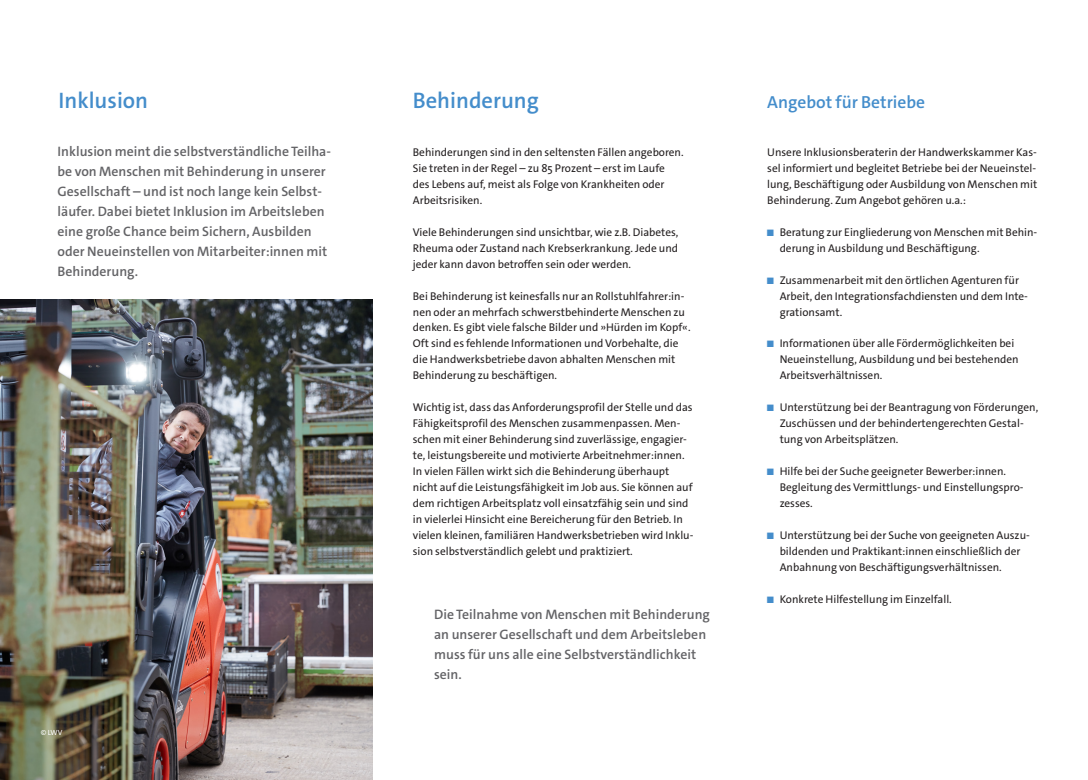
<style>
.page{position:relative;width:1088px;height:780px;background:#fff}
.page>*{position:absolute;margin:0;border:0;box-sizing:border-box;transform-origin:0 0}
.DIN_lang_Fließtext_Flattersatz_9pt{font:600 22.5px "The Sans C4 s";color:#448dcb}
.DIN_lang_Fließtext_Flattersatz_9pt-2{font:600 17.5px "The Sans C4 s";color:#448dcb}
.DIN_lang_Intro_11pt{font:600 13.75px/20px "The Sans C4 s";color:#636366}
.DIN_lang_Fließtext_Flattersatz_9pt-3{font:11.25px/16px "The Sans C4 s";color:#231f20}
.DIN_lang_Fließtext_Flattersatz_9pt-4{font:7.5px "The Sans C4 s";color:#fff}
.s1{font-size:9.5px;color:#448dcb}
</style>
<div class="page">
<img style="left:0;top:299px;width:372px;height:481px">
<p class="DIN_lang_Fließtext_Flattersatz_9pt" style="left:58px;top:86px;width:91px">Inklusion</p>
<p class="DIN_lang_Intro_11pt" style="left:58px;top:141px;width:275px">Inklusion meint die selbstverständliche Teilha&shy;be von Menschen mit Behinderung in unserer Gesellschaft – und ist noch lange kein Selbst&shy;läufer. Dabei bietet Inklusion im Arbeitsleben eine große Chance beim Sichern, Ausbilden oder Neueinstellen von Mitarbeiter:innen mit Behinderung.</p>
<p class="DIN_lang_Fließtext_Flattersatz_9pt-3" style="left:413px;top:144px;width:272px">Behinderungen sind in den seltensten Fällen angeboren.<br>Sie treten in der Regel – zu 85 Prozent – erst im Laufe des Lebens auf, meist als Folge von Krankheiten oder Arbeitsrisiken.</p>
<p class="DIN_lang_Fließtext_Flattersatz_9pt" style="left:413px;top:86px;width:128px">Behinderung</p>
<p class="DIN_lang_Fließtext_Flattersatz_9pt-3" style="left:413px;top:224px;width:267px;text-align:justify">Viele Behinderungen sind unsichtbar, wie z.B. Diabetes, Rheuma oder Zustand nach Krebserkrankung. Jede und jeder kann davon betroffen sein oder werden.</p>
<p class="DIN_lang_Fließtext_Flattersatz_9pt-3" style="left:413px;top:288px;width:279px">Bei Behinderung ist keinesfalls nur an Rollstuhlfahrer:in&shy;nen oder an mehrfach schwerstbehinderte Menschen zu denken. Es gibt viele falsche Bilder und »Hürden im Kopf«.<br>Oft sind es fehlende Informationen und Vorbehalte, die die Handwerksbetriebe davon abhalten Menschen mit Behinderung zu beschäftigen.</p>
<p class="DIN_lang_Fließtext_Flattersatz_9pt-3" style="left:413px;top:399px;width:282px">Wichtig ist, dass das Anforderungsprofil der Stelle und das Fähigkeitsprofil des Menschen zusammenpassen. Men&shy;schen mit einer Behinderung sind zuverlässige, engagier&shy;te, leistungsbereite und motivierte Arbeitnehmer:innen.<br>In vielen Fällen wirkt sich die Behinderung überhaupt nicht auf die Leistungsfähigkeit im Job aus. Sie können auf dem richtigen Arbeitsplatz voll einsatzfähig sein und sind in vielerlei Hinsicht eine Bereicherung für den Betrieb. In vielen kleinen, familiären Handwerksbetrieben wird Inklu&shy;sion selbstverständlich gelebt und praktiziert.</p>
<p class="DIN_lang_Fließtext_Flattersatz_9pt-4" style="left:41px;top:727px;width:23px">© LWV</p>
<p class="DIN_lang_Intro_11pt" style="left:434px;top:604px;width:277px">Die Teilnahme von Menschen mit Behinderung an unserer Gesellschaft und dem Arbeitsleben muss für uns alle eine Selbstverständlichkeit sein.</p>
<p class="DIN_lang_Fließtext_Flattersatz_9pt-2" style="left:767px;top:91px;width:159px">Angebot für Betriebe</p>
<p class="DIN_lang_Fließtext_Flattersatz_9pt-3" style="left:767px;top:144px;width:271px;text-align:justify">Unsere Inklusionsberaterin der Handwerkskammer Kas&shy;sel informiert und begleitet Betriebe bei der Neueinstel&shy;lung, Beschäftigung oder Ausbildung von Menschen mit Behinderung. Zum Angebot gehören u.a.:</p>
<p class="DIN_lang_Fließtext_Flattersatz_9pt-3" style="left:780px;top:224px;width:259px;text-indent:-12px"><span class="s1">■</span> Beratung zur Eingliederung von Menschen mit Behin&shy;derung in Ausbildung und Beschäftigung.</p>
<p class="DIN_lang_Fließtext_Flattersatz_9pt-3" style="left:780px;top:272px;width:250px;text-indent:-12px"><span class="s1">■</span> Zusammenarbeit mit den örtlichen Agenturen für<br>Arbeit, den Integrationsfachdiensten und dem Inte&shy;grationsamt.</p>
<p class="DIN_lang_Fließtext_Flattersatz_9pt-3" style="left:780px;top:336px;width:240px;text-indent:-12px"><span class="s1">■</span> Informationen über alle Fördermöglichkeiten bei<br>Neueinstellung, Ausbildung und bei bestehenden<br>Arbeitsverhältnissen.</p>
<p class="DIN_lang_Fließtext_Flattersatz_9pt-3" style="left:780px;top:399px;width:260px;text-indent:-12px"><span class="s1">■</span> Unterstützung bei der Beantragung von Förderungen,<br>Zuschüssen und der behindertengerechten Gestal&shy;tung von Arbeitsplätzen.</p>
<p class="DIN_lang_Fließtext_Flattersatz_9pt-3" style="left:780px;top:463px;width:245px;text-indent:-12px"><span class="s1">■</span> Hilfe bei der Suche geeigneter Bewerber:innen.<br>Begleitung des Vermittlungs- und Einstellungspro&shy;zesses.</p>
<p class="DIN_lang_Fließtext_Flattersatz_9pt-3" style="left:780px;top:527px;width:252px;text-indent:-12px"><span class="s1">■</span> Unterstützung bei der Suche von geeigneten Auszu&shy;bildenden und Praktikant:innen einschließlich der<br>Anbahnung von Beschäftigungsverhältnissen.</p>
<p class="DIN_lang_Fließtext_Flattersatz_9pt-3" style="left:767px;top:591px;width:186px"><span class="s1">■</span> Konkrete Hilfestellung im Einzelfall.</p>
</div>
